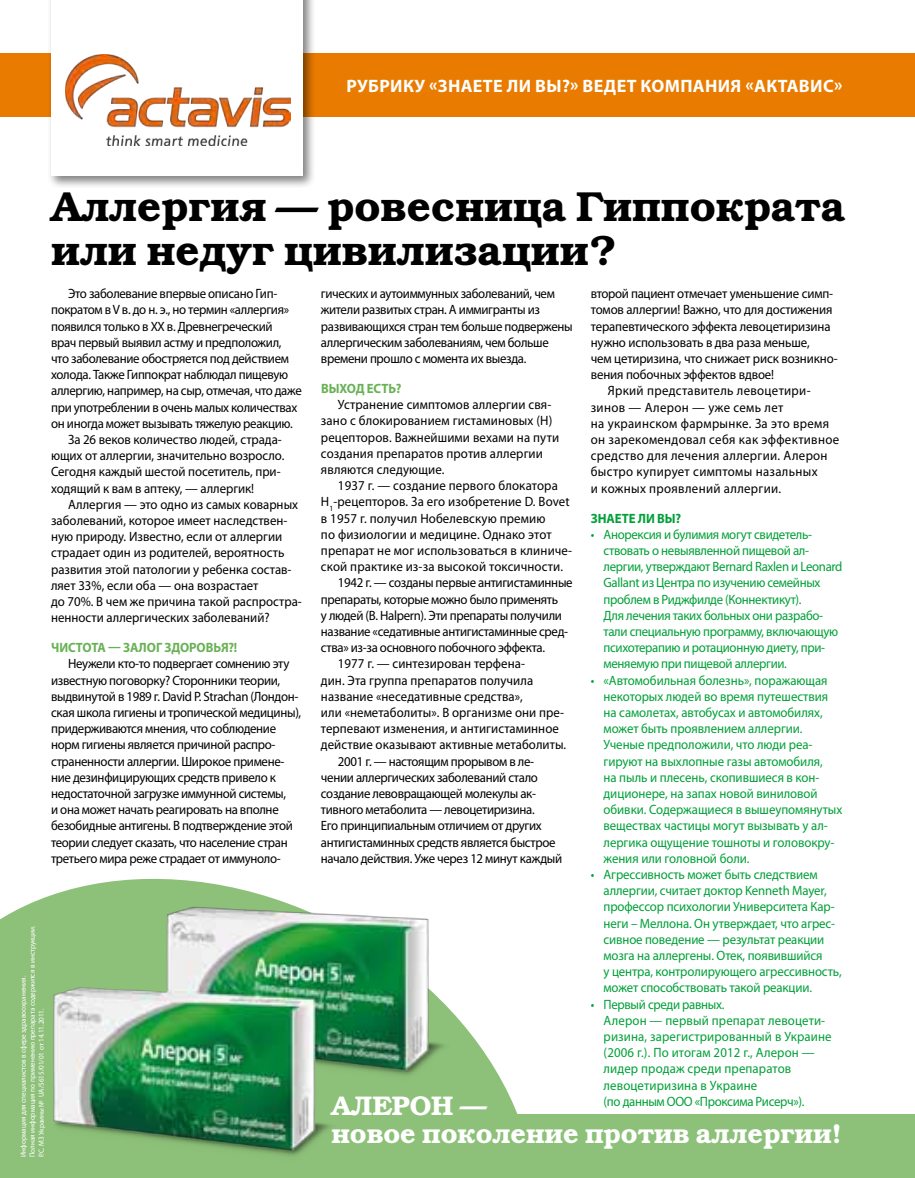
<style>
.page{position:relative;width:915px;height:1178px;background:#fff}
.page>*{position:absolute;margin:0;border:0;box-sizing:border-box;transform-origin:0 0}
.t1{font:42px/44px "Bookman Demi ITC";color:#000}
.t2{font:27px/28.5px "Bookman Demi ITC";color:#fff}
.t3{font:700 18px "Myriad Pro";color:#fff}
.t4{font:13.5px/16.2px "Myriad Pro";letter-spacing:-.02em;color:#000;scale:.95 1}
.t5{font:13.5px/16.2px "Myriad Pro";letter-spacing:-.01em;color:#00a038;scale:.95 1}
.t6{font:13.5px/16.2px "Myriad Pro";letter-spacing:.01em;color:#000;scale:.95 1}
.t7{font:13.5px "Myriad Pro";color:#000;scale:.95 1}
.t8{font:13.5px "Myriad Pro";letter-spacing:.025em;color:#000;scale:.95 1}
.t9{font:13.5px "Myriad Pro";letter-spacing:.005em;color:#000;scale:.95 1}
.t10{font:13.5px/16.2px "Myriad Pro";letter-spacing:.01em;color:#00a038;scale:.95 1}
.t11{font:700 13.5px "Myriad Pro";color:#69b156;scale:.95 1}
.t12{font:700 13.5px "Myriad Pro";color:#00a038;scale:.95 1}
.t13{font:7.5px/9px "Myriad Pro";color:#fff;scale:.95 1}
</style>
<div class="page">
<svg style="left:0;top:878px;width:577px;height:237px"></svg>
<div style="left:0;top:54px;width:914px;height:63px;background:#e97b00"></div>
<div style="left:47px;top:0;width:268px;height:188px;background:#000;opacity:.5"></div>
<div style="left:51px;top:0;width:252px;height:176px;background:#fff"></div>
<img style="left:65px;top:55px;width:226px;height:91px">
<div style="left:0;top:1115px;width:914px;height:63px;background:#8dc179"></div>
<img style="left:50px;top:880px;width:400px;height:276px">
<h3 class="t3" style="left:346px;top:74px;width:23px">Рубрику</h3>
<h3 class="t3" style="left:429px;top:74px;width:31px">«Знаете</h3>
<h3 class="t3" style="left:506px;top:74px;width:88px">ли вы?» ведет</h3>
<h3 class="t3" style="left:640px;top:74px;width:14px">компания</h3>
<h3 class="t3" style="left:745px;top:74px;width:33px">«Актавис</h3>
<h3 class="t3" style="left:833px;top:74px;width:10px">»</h3>
<h1 class="t1" style="left:51px;top:185px;width:795px">Аллергия — ровесница Гиппократа или недуг цивилизации?</h1>
<p class="t4" style="left:68px;top:285px;width:221px">Это заболевание впервые описано Гип-</p>
<p class="t4" style="left:51px;top:302px;width:252px">пократом в V в. до н. э., но термин «аллергия»</p>
<p class="t4" style="left:51px;top:318px;width:234px">появился только в XX в. Древнегреческий</p>
<p class="t4" style="left:51px;top:334px;width:244px">врач первый выявил астму и предположил,</p>
<p class="t4" style="left:51px;top:350px;width:252px">что заболевание обостряется под действием</p>
<p class="t4" style="left:51px;top:366px;width:251px">холода. Также Гиппократ наблюдал пищевую</p>
<p class="t4" style="left:51px;top:383px;width:265px">аллергию, например, на сыр, отмечая, что даже</p>
<p class="t4" style="left:51px;top:399px;width:261px">при употреблении в очень малых количествах</p>
<p class="t4" style="left:51px;top:415px;width:256px">он иногда может вызывать тяжелую реакцию.</p>
<p class="t4" style="left:68px;top:431px;width:226px">За 26 веков количество людей, страда-</p>
<p class="t4" style="left:51px;top:447px;width:247px">ющих от аллергии, значительно возросло.</p>
<p class="t4" style="left:51px;top:464px;width:243px">Сегодня каждый шестой посетитель, при-</p>
<p class="t4" style="left:51px;top:480px;width:215px">ходящий к вам в аптеку, — аллергик!</p>
<p class="t7" style="left:68px;top:496px;width:243px">Аллергия — это одно из самых коварных</p>
<p class="t7" style="left:51px;top:512px;width:250px">заболеваний, которое имеет наследствен-</p>
<p class="t7" style="left:51px;top:528px;width:245px">ную природу. И звестно, если от аллергии</p>
<p class="t7" style="left:51px;top:545px;width:247px">страдает один из родителей, вероятность</p>
<p class="t7" style="left:51px;top:561px;width:254px">развития этой патологии у ребенка состав-</p>
<p class="t7" style="left:51px;top:577px;width:220px">ляет 33%, если оба — она возрастает</p>
<p class="t7" style="left:51px;top:593px;width:265px">до 70%. В чем же причина такой распростра-</p>
<p class="t7" style="left:51px;top:609px;width:231px">ненности аллергических заболеваний?</p>
<p class="t11" style="left:51px;top:639px;width:18px">Чистота</p>
<p class="t11" style="left:108px;top:639px;width:25px">— залог</p>
<p class="t11" style="left:164px;top:639px;width:10px">здоровья</p>
<p class="t11" style="left:228px;top:639px;width:11px">?!</p>
<p class="t4" style="left:51px;top:655px;width:265px;text-indent:17px">Неужели кто-то подвергает сомнению эту известную поговорку? Сторонники теории, выдвинутой в 1989 г. David P. Strachan (Лондон&shy;ская школа гигиены и тропической медицины), придерживаются мнения, что соблюдение норм гигиены является причиной распро&shy;страненности аллергии. Широкое примене&shy;ние дезинфицирующих средств привело к недостаточной загрузке иммунной системы,<br>и она может начать реагировать на вполне безобидные антигены. В подтверждение этой теории следует сказать, что население стран третьего мира реже страдает от иммуноло-</p>
<p class="t13" style="left:19px;top:1157px;width:246px;rotate:-90deg">Информация для специалистов в сфере здравоохранения.<br>Полная информация по применению препарата содержится в инструкции.<br>Р.С. МЗ Украины № UA/5615/01/01 от 14.11.2011.</p>
<p class="t4" style="left:321px;top:285px;width:266px">гических и аутоиммунных заболеваний, чем жители развитых стран. А иммигранты из развивающихся стран тем больше подвержены аллергическим заболеваниям, чем больше времени прошло с момента их выезда.</p>
<p class="t11" style="left:321px;top:379px;width:57px">Выход есть</p>
<p class="t11" style="left:396px;top:379px;width:8px">?</p>
<p class="t6" style="left:321px;top:396px;width:252px;text-indent:17px">Устранение симптомов аллергии свя&shy;зано с блокированием гистаминовых (Н) рецепторов. Важнейшими вехами на пути создания препаратов против аллергии являются следующие.</p>
<p class="t6" style="left:338px;top:477px;width:233px">1937 г. — создание первого блокатора</p>
<p class="t6" style="left:321px;top:493px;width:263px">Н<sub>1</sub>-рецепторов. За его изобретение D. Bovet</p>
<p class="t6" style="left:321px;top:510px;width:238px">в 1957 г. получил Нобелевскую премию</p>
<p class="t6" style="left:321px;top:526px;width:244px">по физиологии и медицине. Однако этот</p>
<p class="t6" style="left:321px;top:542px;width:265px">препарат не мог использоваться в клиниче-</p>
<p class="t6" style="left:321px;top:558px;width:256px">ской практике из-за высокой токсичности.</p>
<p class="t4" style="left:338px;top:574px;width:248px">1942 г. — созданы первые антигистаминные</p>
<p class="t4" style="left:321px;top:591px;width:251px">препараты, которые можно было применять</p>
<p class="t4" style="left:321px;top:607px;width:255px">у людей (B. Halpern). Эти препараты получили</p>
<p class="t4" style="left:321px;top:623px;width:262px">название «седативные антигистаминные сред-</p>
<p class="t4" style="left:321px;top:639px;width:237px">ства» из-за основного побочного эффекта.</p>
<p class="t9" style="left:338px;top:655px;width:198px">1977 г. — синтезирован терфена-</p>
<p class="t9" style="left:321px;top:672px;width:225px">дин. Эта группа препаратов получила</p>
<p class="t9" style="left:321px;top:688px;width:214px">название «неседативные средства»,</p>
<p class="t9" style="left:321px;top:704px;width:257px">или «неметаболиты». В организме они пре-</p>
<p class="t9" style="left:321px;top:720px;width:252px">терпевают изменения, и антигистаминное</p>
<p class="t9" style="left:321px;top:736px;width:260px">действие оказывают активные метаболиты.</p>
<p class="t4" style="left:338px;top:753px;width:208px">2001 г. — настоящим прорывом в ле-</p>
<p class="t4" style="left:321px;top:769px;width:230px">чении аллергических заболеваний стало</p>
<p class="t4" style="left:321px;top:785px;width:228px">создание левовращающей молекулы ак-</p>
<p class="t4" style="left:321px;top:801px;width:226px">тивного метаболита — левоцетиризина.</p>
<p class="t4" style="left:321px;top:817px;width:234px">Его принципиальным отличием от других</p>
<p class="t4" style="left:321px;top:834px;width:248px">антигистаминных средств является быстрое</p>
<p class="t4" style="left:321px;top:850px;width:255px">начало действия. Уже через 12 минут каждый</p>
<p class="t4" style="left:590px;top:285px;width:256px">второй пациент отмечает уменьшение симп-</p>
<p class="t4" style="left:590px;top:302px;width:256px">томов аллергии! Важно, что для достижения</p>
<p class="t4" style="left:590px;top:318px;width:254px">терапевтического эффекта левоцетиризина</p>
<p class="t4" style="left:590px;top:334px;width:232px">нужно использовать в два раза меньше,</p>
<p class="t4" style="left:590px;top:350px;width:261px">чем цетиризина, что снижает риск возникно-</p>
<p class="t4" style="left:590px;top:366px;width:194px">вения побочных эффектов вдвое!</p>
<p class="t8" style="left:607px;top:383px;width:214px">Яркий представитель левоцетири-</p>
<p class="t8" style="left:590px;top:399px;width:204px">зинов — Алерон — уже семь лет</p>
<p class="t8" style="left:590px;top:415px;width:252px">на украинском фармрынке. За это время</p>
<p class="t8" style="left:590px;top:431px;width:263px">он зарекомендовал себя как эффективное</p>
<p class="t8" style="left:590px;top:447px;width:251px">средство для лечения аллергии. Алерон</p>
<p class="t8" style="left:590px;top:464px;width:240px">быстро купирует симптомы назальных</p>
<p class="t8" style="left:590px;top:480px;width:202px">и кожных проявлений аллергии.</p>
<p class="t12" style="left:590px;top:509px;width:16px">Знаете</p>
<p class="t12" style="left:637px;top:509px;width:47px">ли вы?</p>
<p class="t5" style="left:603px;top:526px;width:253px;text-indent:-13px">• Анорексия и булимия могут свидетель&shy;ствовать о невыявленной пищевой ал&shy;лергии, утверждают Bernard Raxlen и Leonard Gallant из Центра по изучению семейных проблем в Риджфилде (Коннектикут).<br>Для лечения таких больных они разрабо&shy;тали специальную программу, включающую психотерапию и ротационную диету, при&shy;меняемую при пищевой аллергии.</p>
<p class="t5" style="left:603px;top:672px;width:253px;text-indent:-13px">• «Автомобильная болезнь», поражающая некоторых людей во время путешествия на самолетах, автобусах и автомобилях, может быть проявлением аллергии.<br>Ученые предположили, что люди реа&shy;гируют на выхлопные газы автомобиля,<br>на пыль и плесень, скопившиеся в кон&shy;диционере, на запах новой виниловой обивки. Содержащиеся в вышеупомянутых веществах частицы могут вызывать у ал&shy;лергика ощущение тошноты и головокру&shy;жения или головной боли.</p>
<p class="t5" style="left:603px;top:866px;width:252px;text-indent:-13px">• Агрессивность может быть следствием аллергии, считает доктор Kenneth Mayer, профессор психологии Университета Кар&shy;неги – Меллона. Он утверждает, что агрес&shy;сивное поведение — результат реакции мозга на аллергены. Отек, появившийся<br>у центра, контролирующего агрессивность, может способствовать такой реакции.</p>
<p class="t10" style="left:603px;top:996px;width:241px;text-indent:-13px">• Первый среди равных.<br>Алерон — первый препарат левоцети&shy;ризина, зарегистрированный в Украине (2006 г.). По итогам 2012 г., Алерон — лидер продаж среди препаратов левоцетиризина в Украине<br>(по данным ООО «Проксима Рисерч»).</p>
<h2 class="t2" style="left:331px;top:1092px;width:511px">АЛЕРОН —<br>новое поколение против аллергии!</h2>
</div>
